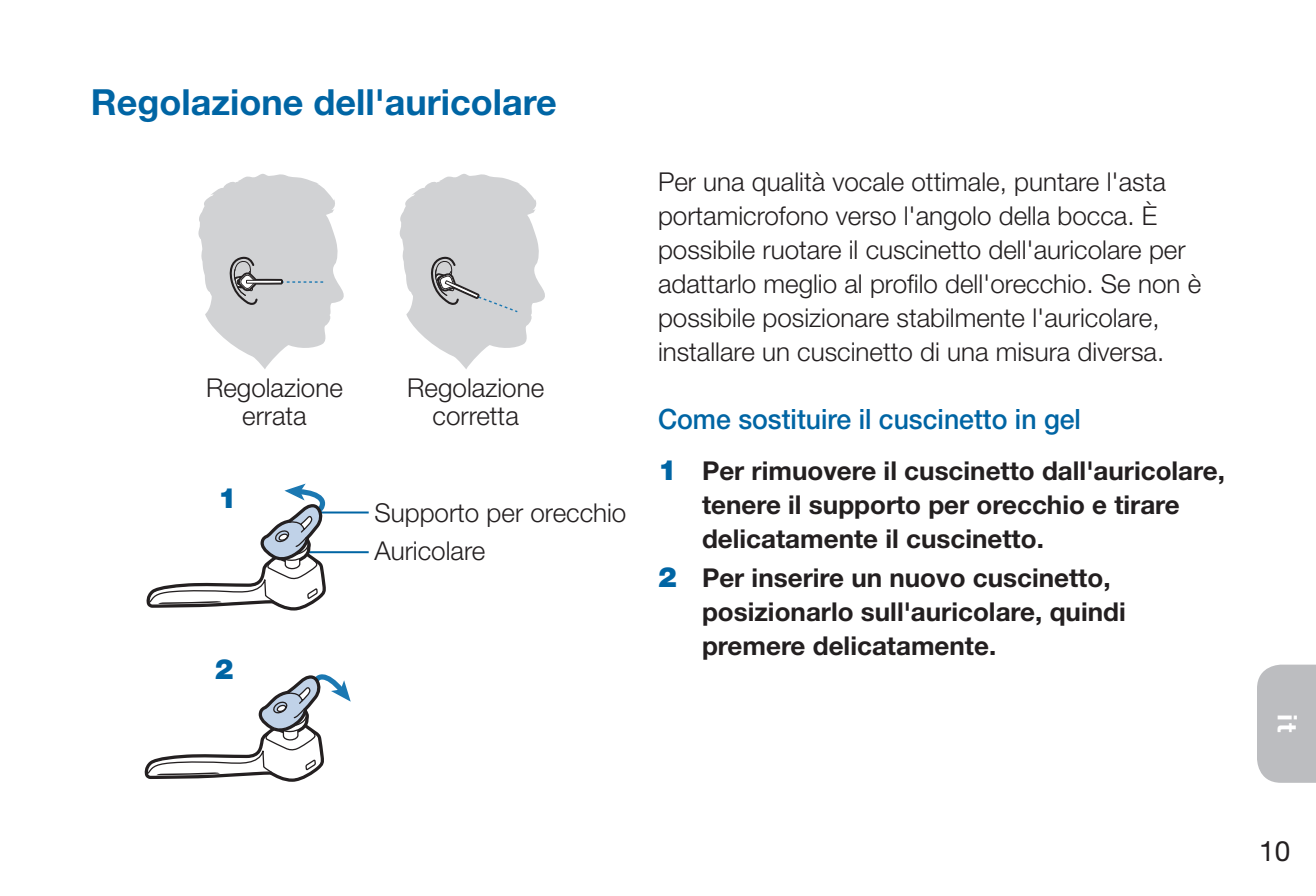
<style>
.page{position:relative;width:1316px;height:896px;background:#fff}
.page>*{position:absolute;margin:0;border:0;box-sizing:border-box;transform-origin:0 0}
.t1{font:700 36px "Helvetica Neue";color:#0065a4}
.t2{font:500 28px "Helvetica Neue";color:#0065a4;scale:.95 1}
.t3{font:28px "Helvetica Neue";color:#231f20}
.t4{font:900 28px "Helvetica Neue";color:#0065a4}
.t5{font:700 27.2px "Helvetica Neue";color:#fff}
.t6{font:300 26px/34px "Helvetica Neue";color:#231f20}
.t7{font:700 26px/34px "Helvetica Neue";color:#231f20}
.s1{font-weight:900;font-size:28px;color:#0065a4}
</style>
<div class="page">
<div style="left:1257px;top:664px;width:58px;height:119px;background:#bcbdc0"></div>
<svg style="left:399px;top:174px;width:146px;height:195px"></svg>
<svg style="left:198px;top:174px;width:146px;height:195px"></svg>
<hr style="left:306px;top:511px;width:63px;height:2px;background:#0065a4">
<hr style="left:306px;top:551px;width:63px;height:2px;background:#0065a4">
<svg style="left:144px;top:674px;width:207px;height:108px"></svg>
<svg style="left:146px;top:483px;width:185px;height:128px"></svg>
<p class="t1" style="left:91px;top:80px;width:467px">Regolazione dell'auricolare</p>
<p class="t6" style="left:206px;top:373px;width:138px;line-height:28px;text-align:center">Regolazione errata</p>
<p class="t4" style="left:218px;top:481px;width:20px">1</p>
<p class="t6" style="left:407px;top:373px;width:138px;line-height:28px;text-align:center">Regolazione corretta</p>
<p class="t6" style="left:374px;top:493px;width:253px;line-height:38px">Supporto per orecchio<br>Auricolare</p>
<p class="t4" style="left:215px;top:653px;width:20px">2</p>
<p class="t6" style="left:658px;top:164px;width:544px">Per una qualità vocale ottimale, puntare l'asta portamicrofono verso l'angolo della bocca. È possibile ruotare il cuscinetto dell'auricolare per adattarlo meglio al profilo dell'orecchio. Se non è possibile posizionare stabilmente l'auricolare, installare un cuscinetto di una misura diversa.</p>
<p class="t2" style="left:658px;top:402px;width:447px">Come sostituire il cuscinetto in gel</p>
<p class="t7" style="left:702px;top:453px;width:524px;text-indent:-44px"><span class="s1">1</span> Per rimuovere il cuscinetto dall'auricolare, tenere il supporto per orecchio e tirare delicatamente il cuscinetto.</p>
<p class="t7" style="left:702px;top:560px;width:425px;text-indent:-44px"><span class="s1">2</span> Per inserire un nuovo cuscinetto, posizionarlo sull'auricolare, quindi premere delicatamente.</p>
<p class="t5" style="left:1304px;top:714px;width:20px;rotate:90deg">it</p>
<p class="t3" style="left:1259px;top:834px;width:33px">10</p>
</div>
